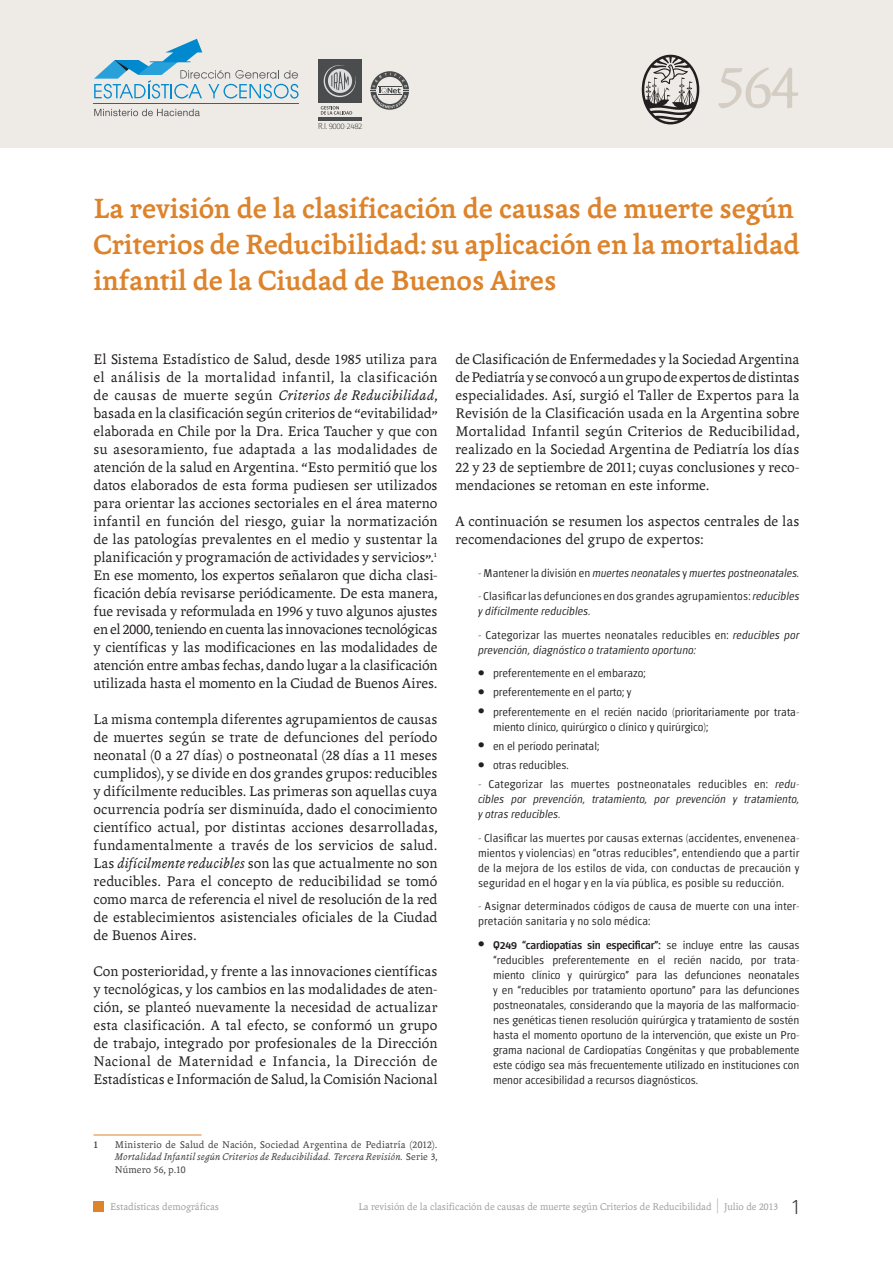
<style>
.page{position:relative;width:893px;height:1263px;background:#fff}
.page>*{position:absolute;margin:0;border:0;box-sizing:border-box;transform-origin:0 0}
.t1{font:64.05px "Andralis NDSC";color:#d4cdc4}
.t2{font:700 30px/36px "Andralis ND Os F";color:#dd832b}
.t3{font:15px/18px "Andralis ND Os F";color:#231f20;text-align:justify}
.t4{font:300 11.25px/15px "Chaco";color:#231f20}
.t5{font:italic 300 11.25px/15px "Chaco";letter-spacing:.01em;color:#231f20}
.t6{font:10.5px/12.6px "Andralis ND Os F";letter-spacing:.015em;color:#3e3e3f;text-align:justify}
.t7{font:10.5px "Andralis ND Os F";color:#9d9fa2}
.t8{font:700 10.5px "Andralis NDSC";color:#3e3e3f}
.t9{font:100 8.7px "Chaco";letter-spacing:-.05em;color:#3e3e3f}
.s1{font-family:"Andralis NDSC"}
.s2{font-style:italic}
.s3{font-style:normal}
.s4{font-family:"Arial";font-weight:700;font-size:18px}
.s5{font-weight:500}
.s6{font-size:21px}
.s7{font-family:"Zurich BT";font-weight:300;font-size:19.5px;color:#3e3e3f}
</style>
<div class="page">
<div style="left:94px;top:1201px;width:10px;height:10px;background:#dd832b"></div>
<div style="left:0;top:0;width:893px;height:148px;background:#eeebe7"></div>
<svg style="left:642px;top:55px;width:57px;height:69px"></svg>
<svg style="left:370px;top:71px;width:39px;height:39px"></svg>
<hr style="left:94px;top:104px;width:205px;height:1px;background:#57585a">
<svg style="left:94px;top:109px;width:106px;height:7px"></svg>
<svg style="left:94px;top:39px;width:205px;height:60px"></svg>
<div style="left:318px;top:59px;width:44px;height:44px;background:#4b4c4d"></div>
<hr style="left:318px;top:117px;width:44px;height:3px;background:#4b4c4d">
<svg style="left:323px;top:65px;width:33px;height:33px"></svg>
<svg style="left:321px;top:106px;width:31px;height:9px"></svg>
<hr style="left:94px;top:1134px;width:108px;height:1px;background:#dd832b">
<p class="t9" style="left:318px;top:122px;width:46px">R.I. 9000-2482</p>
<h1 class="t1" style="left:716px;top:52px;width:85px">564</h1>
<h2 class="t2" style="left:94px;top:191px;width:707px">La revisión de la clasificación de causas de muerte según<br>Criterios de Reducibilidad: su aplicación en la mortalidad infantil de la Ciudad de Buenos Aires</h2>
<p class="t3" style="left:94px;top:350px;width:345px">El Sistema Estadístico de Salud, desde <span class="s1">1985</span> utiliza para el análisis de la mortalidad infantil, la clasificación de causas de muerte según <span class="s2">Criterios de Reducibilidad</span>, basada en la clasificación según criterios de “evitabilidad” elaborada en Chile por la Dra. Erica Taucher y que con su asesoramiento, fue adaptada a las modalidades de atención de la salud en Argentina. “Esto permitió que los datos elaborados de esta forma pudiesen ser utilizados para orientar las acciones sectoriales en el área materno infantil en función del riesgo, guiar la normatización de las patologías prevalentes en el medio y sustentar la planificación y programación de actividades y servicios”.<sup>1<br></sup>En ese momento, los expertos señalaron que dicha clasi&shy;ficación debía revisarse periódicamente. De esta manera, fue revisada y reformulada en <span class="s1">1996</span> y tuvo algunos ajustes en el <span class="s1">2000</span>, teniendo en cuenta las innovaciones tecnológicas y científicas y las modificaciones en las modalidades de atención entre ambas fechas, dando lugar a la clasificación utilizada hasta el momento en la Ciudad de Buenos Aires.</p>
<p class="t3" style="left:94px;top:710px;width:345px">La misma contempla diferentes agrupamientos de causas de muertes según se trate de defunciones del período neonatal (<span class="s1">0</span> a <span class="s1">27</span> días) o postneonatal (<span class="s1">28</span> días a <span class="s1">11</span> meses cumplidos), y se divide en dos grandes grupos: reducibles y difícilmente reducibles. Las primeras son aquellas cuya ocurrencia podría ser disminuída, dado el conocimiento científico actual, por distintas acciones desarrolladas, fundamentalmente a través de los servicios de salud.<br>Las <span class="s2">difícilmente reducibles</span> son las que actualmente no son reducibles. Para el concepto de reducibilidad se tomó como marca de referencia el nivel de resolución de la red de establecimientos asistenciales oficiales de la Ciudad de Buenos Aires.</p>
<p class="t3" style="left:94px;top:962px;width:345px">Con posterioridad, y frente a las innovaciones científicas y tecnológicas, y los cambios en las modalidades de aten&shy;ción, se planteó nuevamente la necesidad de actualizar esta clasificación. A tal efecto, se conformó un grupo de trabajo, integrado por profesionales de la Dirección Nacional de Maternidad e Infancia, la Dirección de Estadísticas e Información de Salud, la Comisión Nacional</p>
<p class="t3" style="left:455px;top:350px;width:345px">de Clasificación de Enfermedades y la Sociedad Argentina de Pediatría y se convocó a un grupo de expertos de distintas especialidades. Así, surgió el Taller de Expertos para la Revisión de la Clasificación usada en la Argentina sobre Mortalidad Infantil según Criterios de Reducibilidad, realizado en la Sociedad Argentina de Pediatría los días <span class="s1">22</span> y <span class="s1">23</span> de septiembre de <span class="s1">2011</span>; cuyas conclusiones y reco&shy;mendaciones se retoman en este informe.</p>
<p class="t3" style="left:455px;top:512px;width:345px">A continuación se resumen los aspectos centrales de las recomendaciones del grupo de expertos:</p>
<p class="t5" style="left:478px;top:566px;width:323px"><span class="s3">- Mantener la división en</span> muertes neonatales <span class="s3">y</span> muertes postneonatales.</p>
<p class="t4" style="left:478px;top:589px;width:323px">- Clasificar las defunciones en dos grandes agrupamientos: <span class="s2">reducibles y difícilmente reducibles.</span></p>
<p class="t5" style="left:478px;top:628px;width:323px"><span class="s3">- Categorizar las muertes neonatales reducibles en:</span> reducibles por prevención, diagnóstico o tratamiento oportuno:</p>
<p class="t4" style="left:478px;top:666px;width:169px"><span class="s4">•</span> preferentemente en el embarazo;</p>
<p class="t4" style="left:478px;top:686px;width:155px"><span class="s4">•</span> preferentemente en el parto; y</p>
<p class="t4" style="left:493px;top:705px;width:308px;text-indent:-15px"><span class="s4">•</span> preferentemente en el recién nacido (prioritariamente por trata&shy;miento clínico, quirúrgico o clínico y quirúrgico);</p>
<p class="t4" style="left:478px;top:739px;width:123px"><span class="s4">•</span> en el período perinatal;</p>
<p class="t4" style="left:478px;top:758px;width:92px"><span class="s4">•</span> otras reducibles.</p>
<p class="t5" style="left:478px;top:778px;width:323px;text-align:justify"><span class="s3">- Categorizar las muertes postneonatales reducibles en:</span> redu&shy;cibles por prevención, tratamiento, por prevención y tratamiento, y otras reducibles.</p>
<p class="t4" style="left:478px;top:831px;width:323px;text-align:justify">- Clasificar las muertes por causas externas (accidentes, envenenea&shy;mientos y violencias) en “otras reducibles”, entendiendo que a partir de la mejora de los estilos de vida, con conductas de precaución y seguridad en el hogar y en la vía pública, es posible su reducción.</p>
<p class="t4" style="left:478px;top:900px;width:323px">- Asignar determinados códigos de causa de muerte con una inter&shy;pretación sanitaria y no solo médica:</p>
<p class="t4" style="left:493px;top:938px;width:308px;text-align:justify;text-indent:-15px"><span class="s4">•</span> <span class="s5">Q249 “cardiopatías sin especificar”:</span> se incluye entre las causas “reducibles preferentemente en el recién nacido, por trata&shy;miento clínico y quirúrgico” para las defunciones neonatales y en “reducibles por tratamiento oportuno” para las defunciones postneonatales, considerando que la mayoría de las malformacio&shy;nes genéticas tienen resolución quirúrgica y tratamiento de sostén hasta el momento oportuno de la intervención, que existe un Pro&shy;grama nacional de Cardiopatías Congénitas y que probablemente este código sea más frecuentemente utilizado en instituciones con menor accesibilidad a recursos diagnósticos.</p>
<p class="t8" style="left:94px;top:1138px;width:6px">1</p>
<p class="t6" style="left:115px;top:1138px;width:324px">Ministerio de Salud de Nación, Sociedad Argentina de Pediatría (<span class="s1">2012</span>).<br><span class="s2">Mortalidad Infantil según Criterios de Reducibilidad. Tercera Revisión.</span> Serie <span class="s1">3</span>, Número <span class="s1">56</span>, p.<span class="s1">10</span></p>
<p class="t7" style="left:110px;top:1201px;width:111px">Estadísticas demográficas</p>
<p class="t7" style="left:358px;top:1201px;width:444px">La revisión de la clasificación de causas de muerte según Criterios de Reducibilidad <span class="s6">|</span> Julio de <span class="s1">2013</span> <span class="s7">1</span></p>
</div>
